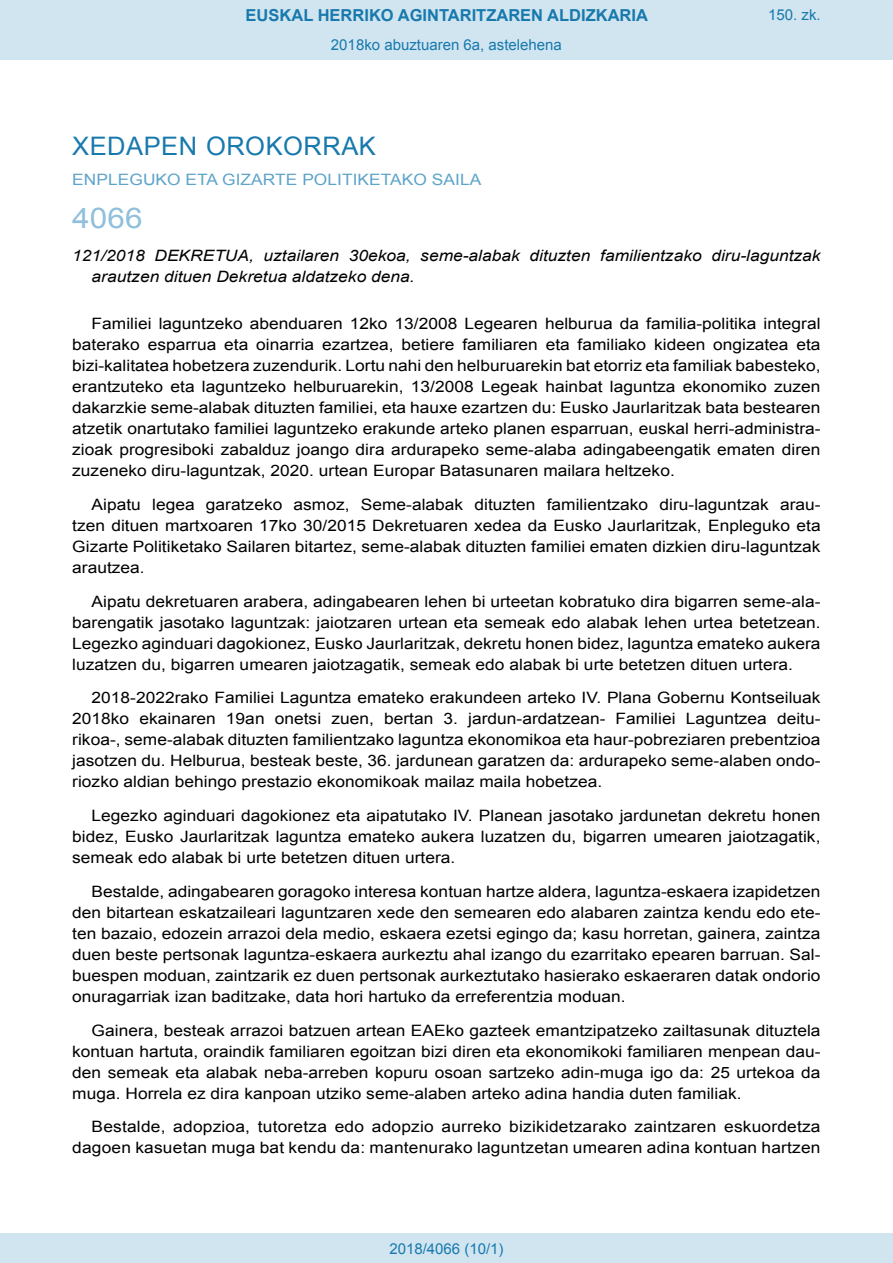
<style>
.page{position:relative;width:893px;height:1263px;background:#fff}
.page>*{position:absolute;margin:0;border:0;box-sizing:border-box;transform-origin:0 0}
.BOPVOrden{font:28.5px "Arial";color:#90c0db;scale:1.11 1}
.BOPVSeccion{font:25.5px "Arial";letter-spacing:.02em;color:#1879ad}
.t1{font:700 16.5px "Arial";color:#1879ad}
.BOPVDetalle{font:15.6px/21px "Arial";color:#000;text-align:justify;scale:1.11 1}
.BOPVTitulo{font:italic 15.6px/21px "Arial";color:#000;scale:1.11 1}
.BOPVOrganismo{font:15.6px "Arial";letter-spacing:.005em;color:#5ea4ca;scale:1.11 1}
.Paginacion_Centro{font:15px "Arial";color:#1879ad}
</style>
<div class="page">
<div style="left:0;top:0;width:893px;height:60px;background:#d0e5f0"></div>
<div style="left:0;top:1233px;width:893px;height:30px;background:#d0e5f0"></div>
<p class="t1" style="left:246px;top:4px;width:404px">EUSKAL HERRIKO AGINTARITZAREN ALDIZKARIA</p>
<p class="Paginacion_Centro" style="left:331px;top:35px;width:232px">2018ko abuztuaren 6a, astelehena</p>
<p class="Paginacion_Centro" style="left:768px;top:5px;width:54px">150. zk.</p>
<p class="BOPVSeccion" style="left:72px;top:129px;width:305px">XEDAPEN OROKORRAK</p>
<p class="BOPVOrganismo" style="left:72px;top:169px;width:370px">ENPLEGUKO ETA GIZARTE POLITIKETAKO SAILA</p>
<p class="BOPVOrden" style="left:72px;top:199px;width:65px">4066</p>
<p class="BOPVTitulo" style="left:92px;top:246px;width:658px;text-indent:-19px">121/2018 DEKRETUA, uztailaren 30ekoa, seme-alabak dituzten familientzako diru-laguntzak arautzen dituen Dekretua aldatzeko dena.</p>
<p class="BOPVDetalle" style="left:72px;top:313px;width:676px;text-indent:19px">Familiei laguntzeko abenduaren 12ko 13/2008 Legearen helburua da familia-politika integral baterako esparrua eta oinarria ezartzea, betiere familiaren eta familiako kideen ongizatea eta bizi-kalitatea hobetzera zuzendurik. Lortu nahi den helburuarekin bat etorriz eta familiak babesteko, erantzuteko eta laguntzeko helburuarekin, 13/2008 Legeak hainbat laguntza ekonomiko zuzen dakarzkie seme-alabak dituzten familiei, eta hauxe ezartzen du: Eusko Jaurlaritzak bata bestearen atzetik onartutako familiei laguntzeko erakunde arteko planen esparruan, euskal herri-administra&shy;zioak progresiboki zabalduz joango dira ardurapeko seme-alaba adingabeengatik ematen diren zuzeneko diru-laguntzak, 2020. urtean Europar Batasunaren mailara heltzeko.</p>
<p class="BOPVDetalle" style="left:72px;top:494px;width:676px;text-indent:19px">Aipatu legea garatzeko asmoz, Seme-alabak dituzten familientzako diru-laguntzak arau&shy;tzen dituen martxoaren 17ko 30/2015 Dekretuaren xedea da Eusko Jaurlaritzak, Enpleguko eta Gizarte Politiketako Sailaren bitartez, seme-alabak dituzten familiei ematen dizkien diru-laguntzak arautzea.</p>
<p class="BOPVDetalle" style="left:72px;top:591px;width:676px;text-indent:19px">Aipatu dekretuaren arabera, adingabearen lehen bi urteetan kobratuko dira bigarren seme-ala&shy;barengatik jasotako laguntzak: jaiotzaren urtean eta semeak edo alabak lehen urtea betetzean.<br>Legezko aginduari dagokionez, Eusko Jaurlaritzak, dekretu honen bidez, laguntza emateko aukera luzatzen du, bigarren umearen jaiotzagatik, semeak edo alabak bi urte betetzen dituen urtera.</p>
<p class="BOPVDetalle" style="left:72px;top:687px;width:676px;text-indent:19px">2018-2022rako Familiei Laguntza emateko erakundeen arteko IV. Plana Gobernu Kontseiluak 2018ko ekainaren 19an onetsi zuen, bertan 3. jardun-ardatzean- Familiei Laguntzea deitu&shy;rikoa-, seme-alabak dituzten familientzako laguntza ekonomikoa eta haur-pobreziaren prebentzioa jasotzen du. Helburua, besteak beste, 36. jardunean garatzen da: ardurapeko seme-alaben ondo&shy;riozko aldian behingo prestazio ekonomikoak mailaz maila hobetzea.</p>
<p class="BOPVDetalle" style="left:72px;top:805px;width:676px;text-indent:19px">Legezko aginduari dagokionez eta aipatutako IV. Planean jasotako jardunetan dekretu honen bidez, Eusko Jaurlaritzak laguntza emateko aukera luzatzen du, bigarren umearen jaiotzagatik, semeak edo alabak bi urte betetzen dituen urtera.</p>
<p class="BOPVDetalle" style="left:72px;top:881px;width:676px;text-indent:19px">Bestalde, adingabearen goragoko interesa kontuan hartze aldera, laguntza-eskaera izapidetzen den bitartean eskatzaileari laguntzaren xede den semearen edo alabaren zaintza kendu edo ete&shy;ten bazaio, edozein arrazoi dela medio, eskaera ezetsi egingo da; kasu horretan, gainera, zaintza duen beste pertsonak laguntza-eskaera aurkeztu ahal izango du ezarritako epearen barruan. Sal&shy;buespen moduan, zaintzarik ez duen pertsonak aurkeztutako hasierako eskaeraren datak ondorio onuragarriak izan baditzake, data hori hartuko da erreferentzia moduan.</p>
<p class="BOPVDetalle" style="left:72px;top:1020px;width:676px;text-indent:19px">Gainera, besteak arrazoi batzuen artean EAEko gazteek emantzipatzeko zailtasunak dituztela kontuan hartuta, oraindik familiaren egoitzan bizi diren eta ekonomikoki familiaren menpean dau&shy;den semeak eta alabak neba-arreben kopuru osoan sartzeko adin-muga igo da: 25 urtekoa da muga. Horrela ez dira kanpoan utziko seme-alaben arteko adina handia duten familiak.</p>
<p class="BOPVDetalle" style="left:72px;top:1116px;width:676px;text-align:right">Bestalde, adopzioa, tutoretza edo adopzio aurreko bizikidetzarako zaintzaren eskuordetza dagoen kasuetan muga bat kendu da: mantenurako laguntzetan umearen adina kontuan hartzen</p>
<p class="Paginacion_Centro" style="left:389px;top:1238px;width:116px">2018/4066 (10/1)</p>
</div>
